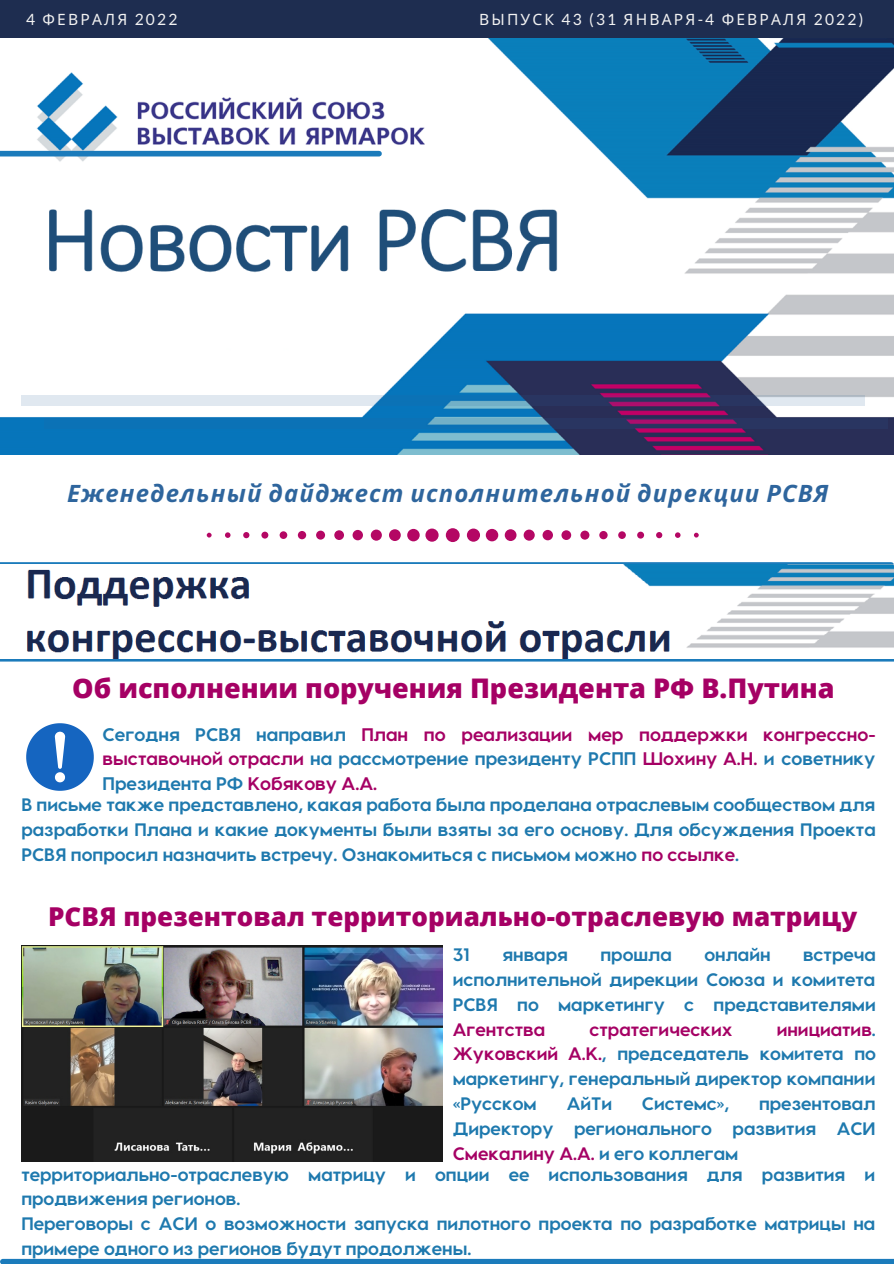
<style>
.page{position:relative;width:894px;height:1264px;background:#fff}
.page>*{position:absolute;margin:0;border:0;box-sizing:border-box;transform-origin:0 0}
.t1{font:800 27px "Open Sans";color:#a50064}
.t2{font:800 25.95px "Open Sans";color:#a50064}
.t3{font:italic 700 23.85px "Noto Sans";letter-spacing:.05em;color:#2e659d}
.t4{font:700 18.15px/24.8px "Visby CF";color:#a50064;text-align:justify}
.t5{font:700 18px/24.8px "Visby CF";color:#1e79ae;text-align:justify}
.t6{font:700 18px "Visby CF";color:#a50064}
.t7{font:15.6px "Noto Sans";letter-spacing:.14em;color:#f2f2f2}
.s1{font-family:"Lato"}
.s2{color:#1e79ae}
.s3{color:#a50064}
</style>
<div class="page">
<div style="left:0;top:0;width:893px;height:38px;background:#1e2d50"></div>
<img style="left:0;top:38px;width:893px;height:417px">
<svg style="left:207px;top:528px;width:491px;height:14px"></svg>
<svg style="left:0;top:562px;width:890px;height:3px"></svg>
<svg style="left:22px;top:395px;width:842px;height:10px;background:#93a0be"></svg>
<svg style="left:44px;top:418px;width:843px;height:10px;background:#275c95"></svg>
<div style="left:3px;top:1258px;width:890px;height:5px;background:#1b7bbb"></div>
<svg style="left:0;top:658px;width:893px;height:3px;fill:#1b7bbb"></svg>
<img style="left:26px;top:565px;width:867px;height:93px">
<div style="left:0;top:151px;width:379px;height:5px;background:#1b7bbb"></div>
<img style="left:21px;top:945px;width:421px;height:216px">
<svg style="left:26px;top:723px;width:68px;height:67px"></svg>
<p class="t7" style="left:26px;top:8px;width:153px"><span class="s1">4</span> ФЕВРАЛЯ <span class="s1">2022</span></p>
<p class="t7" style="left:479px;top:8px;width:385px">ВЫПУСК <span class="s1">43 (31</span> ЯНВАРЯ<span class="s1">-4</span> ФЕВРАЛЯ <span class="s1">2022)</span></p>
<p class="t3" style="left:67px;top:476px;width:762px">Еженедельный дайджест исполнительной дирекции РСВЯ</p>
<p class="t1" style="left:72px;top:669px;width:763px">Об исполнении поручения Президента РФ В.Путина</p>
<p class="t4" style="left:102px;top:720px;width:774px"><span class="s2">Сегодня РСВЯ направил</span> План по реализации мер поддержки конгрессно&shy;выставочной отрасли <span class="s2">на рассмотрение президенту РСПП</span> Шохину А.Н. <span class="s2">и советнику Президента РФ</span> Кобякову А.А.</p>
<p class="t5" style="left:21px;top:791px;width:855px">В письме также представлено, какая работа была проделана отраслевым сообществом для разработки Плана и какие документы были взяты за его основу. Для обсуждения Проекта РСВЯ попросил назначить встречу. Ознакомиться с письмом можно <span class="s3">по ссылке</span>.</p>
<p class="t2" style="left:48px;top:898px;width:810px">РСВЯ презентовал территориально-отраслевую матрицу</p>
<p class="t5" style="left:452px;top:941px;width:19px">31</p>
<p class="t5" style="left:502px;top:941px;width:67px">января</p>
<p class="t5" style="left:600px;top:941px;width:73px">прошла</p>
<p class="t5" style="left:704px;top:941px;width:68px">онлайн</p>
<p class="t5" style="left:452px;top:941px;width:424px;text-indent:350px">встреча исполнительной дирекции Союза и комитета РСВЯ по маркетингу с представителями <span class="s3">Агентства</span></p>
<p class="t5" style="left:452px;top:1015px;width:425px;text-indent:324px"><span class="s3">инициатив</span>.<br><span class="s3">Жуковский А.К.</span>, председатель комитета по маркетингу, генеральный директор компании «Русском</p>
<p class="t6" style="left:589px;top:1017px;width:144px">стратегических</p>
<p class="t5" style="left:566px;top:1090px;width:47px">АйТи</p>
<p class="t5" style="left:641px;top:1090px;width:89px">Системс»,</p>
<p class="t5" style="left:452px;top:1090px;width:424px;text-indent:306px">презентовал Директору регионального развития АСИ <span class="s3">Смекалину А.А.</span> и его коллегам</p>
<p class="t5" style="left:21px;top:1160px;width:855px">территориально-отраслевую матрицу и опции ее использования для развития и продвижения регионов.</p>
<p class="t5" style="left:21px;top:1210px;width:855px">Переговоры с АСИ о возможности запуска пилотного проекта по разработке матрицы на примере одного из регионов будут продолжены.</p>
</div>
